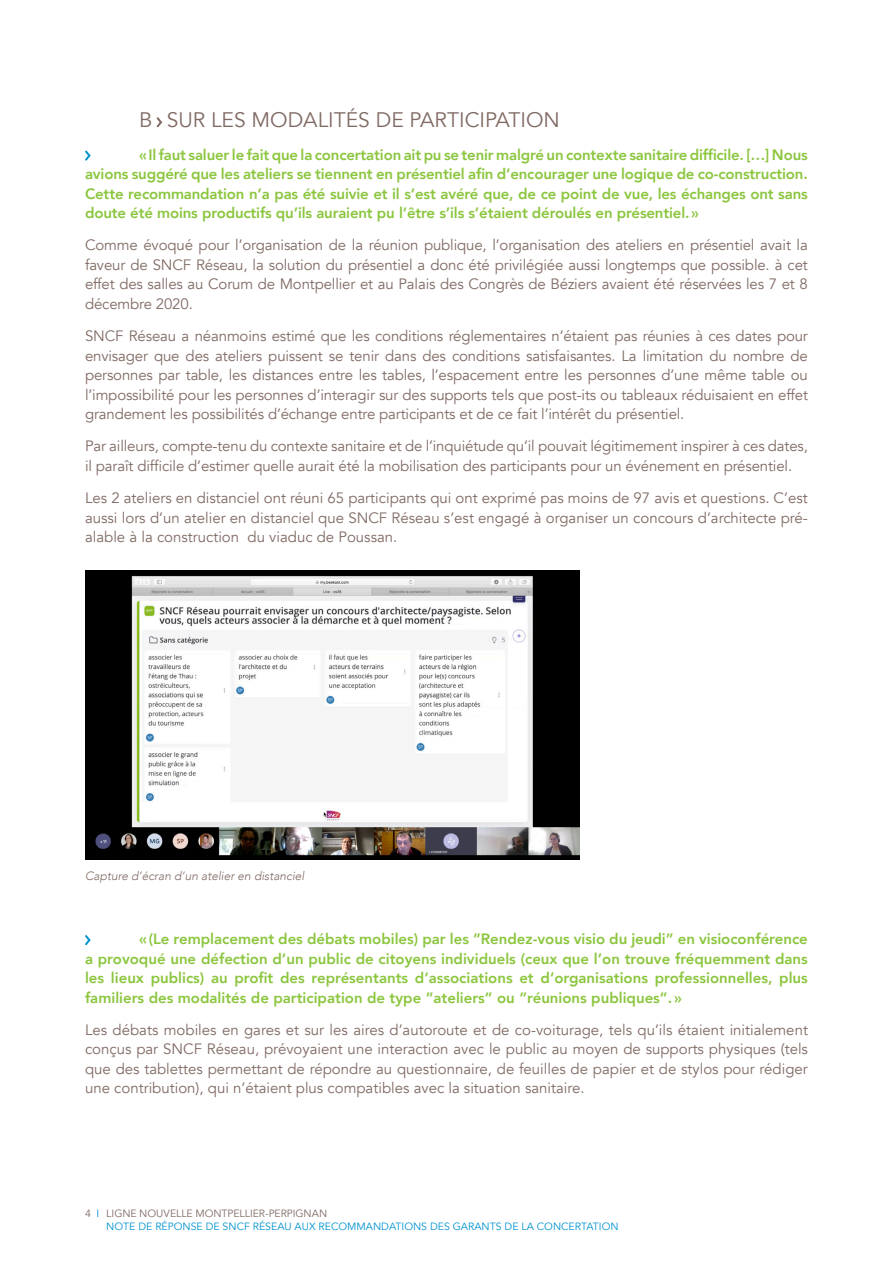
<style>
.page{position:relative;width:893px;height:1263px;background:#fff}
.page>*{position:absolute;margin:0;border:0;box-sizing:border-box;transform-origin:0 0}
.SOUS-TITRE{font:21px "Avenir";color:#806a63}
.Texte_général{font:15px/19.5px "Avenir";letter-spacing:-.01em;color:#806a63;text-align:justify}
.question{font:15px/19.5px "Avenir";letter-spacing:-.01em;color:#806a63;text-align:justify}
.question-2{font:800 15px/19.5px "Avenir";letter-spacing:-.01em;color:#8bc63e;text-align:justify}
.Texte_général-2{font:800 15px/19.5px "Avenir";color:#8bc63e;text-align:justify}
.Texte_général-3{font:italic 300 12px "Avenir";color:#806a63}
.t1{font:10.5px/12.6px "Avenir";color:#0093d0}
.s1{color:#806a63}
</style>
<div class="page">
<svg style="left:156px;top:117px;width:7px;height:11px"></svg>
<svg style="left:85px;top:150px;width:6px;height:11px"></svg>
<svg style="left:85px;top:935px;width:6px;height:10px"></svg>
<img style="left:85px;top:571px;width:495px;height:288px">
<p class="SOUS-TITRE" style="left:139px;top:108px;width:422px">B SUR LES MODALITÉS DE PARTICIPATION</p>
<p class="question-2" style="left:85px;top:145px;width:724px;text-indent:54px">« Il faut saluer le fait que la concertation ait pu se tenir malgré un contexte sanitaire difficile. […] Nous avions suggéré que les ateliers se tiennent en présentiel afin d’encourager une logique de co-construction.<br>Cette recommandation n’a pas été suivie et il s’est avéré que, de ce point de vue, les échanges ont sans doute été moins productifs qu’ils auraient pu l’être s’ils s’étaient déroulés en présentiel.»</p>
<p class="question" style="left:85px;top:236px;width:724px">Comme évoqué pour l’organisation de la réunion publique, l’organisation des ateliers en présentiel avait la faveur de SNCF Réseau, la solution du présentiel a donc été privilégiée aussi longtemps que possible. à cet effet des salles au Corum de Montpellier et au Palais des Congrès de Béziers avaient été réservées les 7 et 8 décembre 2020.</p>
<p class="question" style="left:85px;top:326px;width:724px">SNCF Réseau a néanmoins estimé que les conditions réglementaires n’étaient pas réunies à ces dates pour envisager que des ateliers puissent se tenir dans des conditions satisfaisantes. La limitation du nombre de personnes par table, les distances entre les tables, l’espacement entre les personnes d’une même table ou l’impossibilité pour les personnes d’interagir sur des supports tels que post-its ou tableaux réduisaient en effet grandement les possibilités d’échange entre participants et de ce fait l’intérêt du présentiel.</p>
<p class="Texte_général" style="left:85px;top:437px;width:724px">Par ailleurs, compte-tenu du contexte sanitaire et de l’inquiétude qu’il pouvait légitimement inspirer à ces dates, il paraît difficile d’estimer quelle aurait été la mobilisation des participants pour un événement en présentiel.</p>
<p class="Texte_général" style="left:85px;top:488px;width:724px">Les 2 ateliers en distanciel ont réuni 65 participants qui ont exprimé pas moins de 97 avis et questions. C’est aussi lors d’un atelier en distanciel que SNCF Réseau s’est engagé à organiser un concours d’architecte pré&shy;alable à la construction du viaduc de Poussan.</p>
<p class="Texte_général-3" style="left:85px;top:869px;width:221px">Capture d’écran d’un atelier en distanciel</p>
<p class="Texte_général-2" style="left:85px;top:929px;width:724px;text-indent:54px">« (Le remplacement des débats mobiles) par les ˮRendez-vous visio du jeudiˮ en visioconférence a provoqué une défection d’un public de citoyens individuels (ceux que l’on trouve fréquemment dans les lieux publics) au profit des représentants d’associations et d’organisations professionnelles, plus familiers des modalités de participation de type ˮateliersˮ ou ˮréunions publiquesˮ. »</p>
<p class="Texte_général" style="left:85px;top:1020px;width:724px">Les débats mobiles en gares et sur les aires d’autoroute et de co-voiturage, tels qu’ils étaient initialement conçus par SNCF Réseau, prévoyaient une interaction avec le public au moyen de supports physiques (tels que des tablettes permettant de répondre au questionnaire, de feuilles de papier et de stylos pour rédiger une contribution), qui n’étaient plus compatibles avec la situation sanitaire.</p>
<p class="t1" style="left:106px;top:1208px;width:514px;text-indent:-21px"><span class="s1">4</span> I <span class="s1">LIGNE NOUVELLE MONTPELLIER-PERPIGNAN<br></span>NOTE DE RÉPONSE DE SNCF RÉSEAU AUX RECOMMANDATIONS DES GARANTS DE LA CONCERTATION</p>
</div>
